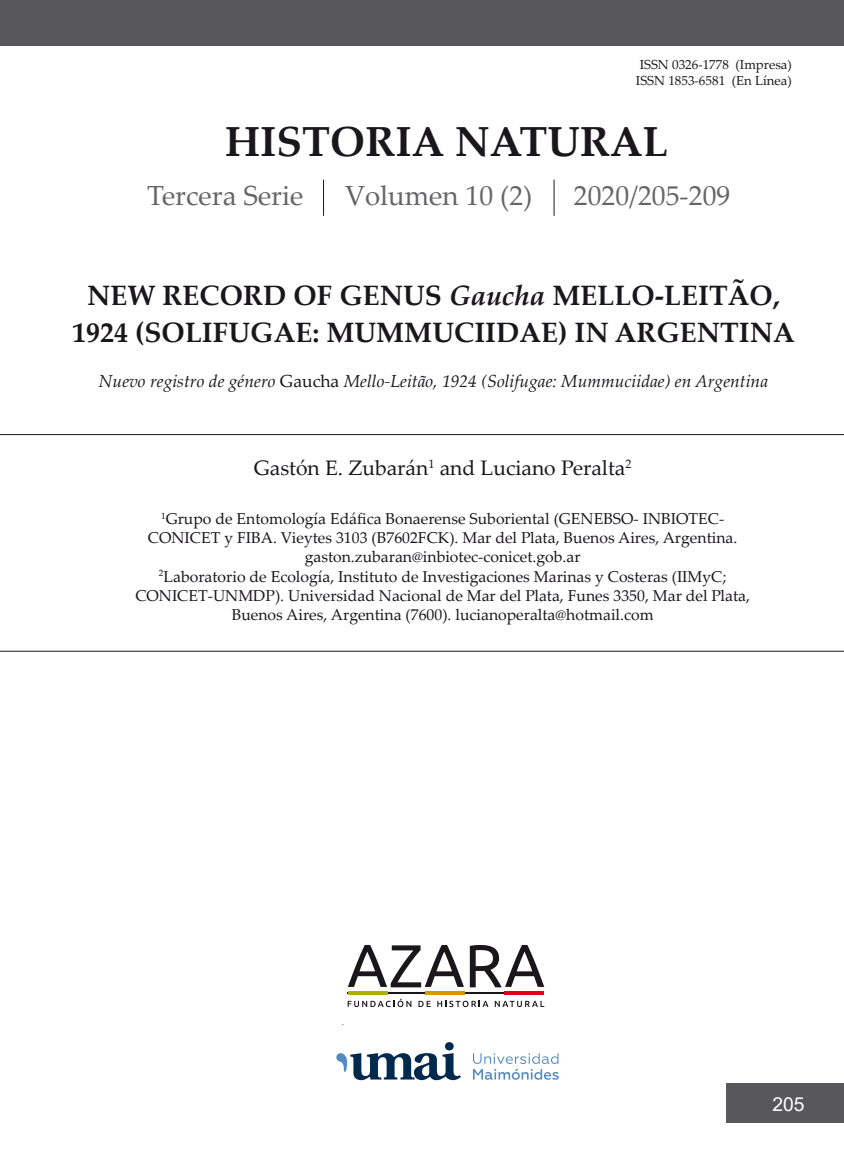
<style>
.page{position:relative;width:844px;height:1166px;background:#fff}
.page>*{position:absolute;margin:0;border:0;box-sizing:border-box;transform-origin:0 0}
.t1{font:700 42px "Palatino Linotype";color:#1a171c}
.t2{font:700 28px/36.8px "Palatino Linotype";color:#1a171c;text-align:center}
.t3{font:27.65px "Palatino Linotype";color:#646567}
.t4{font:21px "Palatino Linotype";color:#1a171c}
.t5{font:19.25px "Arial";color:#fff}
.t6{font:italic 17.5px "Palatino Linotype";color:#1a171c}
.t7{font:15.75px/19.2px "Palatino Linotype";color:#1a171c;text-align:center}
.t8{font:13.12px/15.8px "Palatino Linotype";color:#1a171c}
.s1{font-style:italic}
.s2{font-style:normal}
</style>
<div class="page">
<div style="left:726px;top:1083px;width:117px;height:39px;background:#58585a"></div>
<div style="left:0;top:0;width:843px;height:45px;background:#58585a"></div>
<hr style="left:323px;top:180px;width:1px;height:36px;background:#1a171c">
<hr style="left:553px;top:180px;width:1px;height:36px;background:#1a171c">
<hr style="left:0;top:434px;width:843px;height:1px;background:#1a171c">
<hr style="left:0;top:651px;width:843px;height:1px;background:#1a171c">
<svg style="left:347px;top:998px;width:64px;height:9px"></svg>
<svg style="left:418px;top:1001px;width:12px;height:6px"></svg>
<svg style="left:437px;top:1001px;width:51px;height:6px"></svg>
<svg style="left:494px;top:1001px;width:50px;height:6px"></svg>
<hr style="left:347px;top:993px;width:197px;height:1px;background:#1a171c">
<svg style="left:348px;top:945px;width:196px;height:42px"></svg>
<hr style="left:347px;top:991px;width:40px;height:4px;background:#abb300">
<hr style="left:424px;top:991px;width:40px;height:4px;background:#d39800">
<hr style="left:504px;top:991px;width:40px;height:4px;background:#e2001a">
<svg style="left:473px;top:1053px;width:85px;height:27px"></svg>
<svg style="left:336px;top:1042px;width:125px;height:38px"></svg>
<p class="t8" style="left:635px;top:56px;width:157px">ISSN 0326-1778 (Impresa)<br>ISSN 1853-6581 (En Línea)</p>
<h1 class="t1" style="left:225px;top:112px;width:444px">HISTORIA NATURAL</h1>
<h3 class="t3" style="left:147px;top:176px;width:158px">Tercera Serie</h3>
<h3 class="t3" style="left:345px;top:176px;width:189px">Volumen 10 (2)</h3>
<h3 class="t3" style="left:573px;top:176px;width:158px">2020/205-209</h3>
<h2 class="t2" style="left:72px;top:276px;width:724px">NEW RECORD OF GENUS <span class="s1">Gaucha</span> MELLO-LEITÃO,<br>1924 (SOLIFUGAE: MUMMUCIIDAE) IN ARGENTINA</h2>
<p class="t6" style="left:99px;top:369px;width:670px">Nuevo registro de género <span class="s2">Gaucha</span> Mello-Leitão, 1924 (Solifugae: Mummuciidae) en Argentina</p>
<h3 class="t4" style="left:254px;top:453px;width:379px">Gastón E. Zubarán<sup>1</sup> and Luciano Peralta<sup>2</sup></h3>
<p class="t7" style="left:135px;top:508px;width:616px"><sup>1</sup>Grupo de Entomología Edáfica Bonaerense Suboriental (GENEBSO- INBIOTEC-CONICET y FIBA. Vieytes 3103 (B7602FCK). Mar del Plata, Buenos Aires, Argentina. gaston.zubaran@inbiotec-conicet.gob.ar<br><sup>2</sup>Laboratorio de Ecología, Instituto de Investigaciones Marinas y Costeras (IIMyC; CONICET-UNMDP). Universidad Nacional de Mar del Plata, Funes 3350, Mar del Plata, Buenos Aires, Argentina (7600). lucianoperalta@hotmail.com</p>
<p class="t5" style="left:757px;top:1090px;width:48px">205205</p>
</div>
